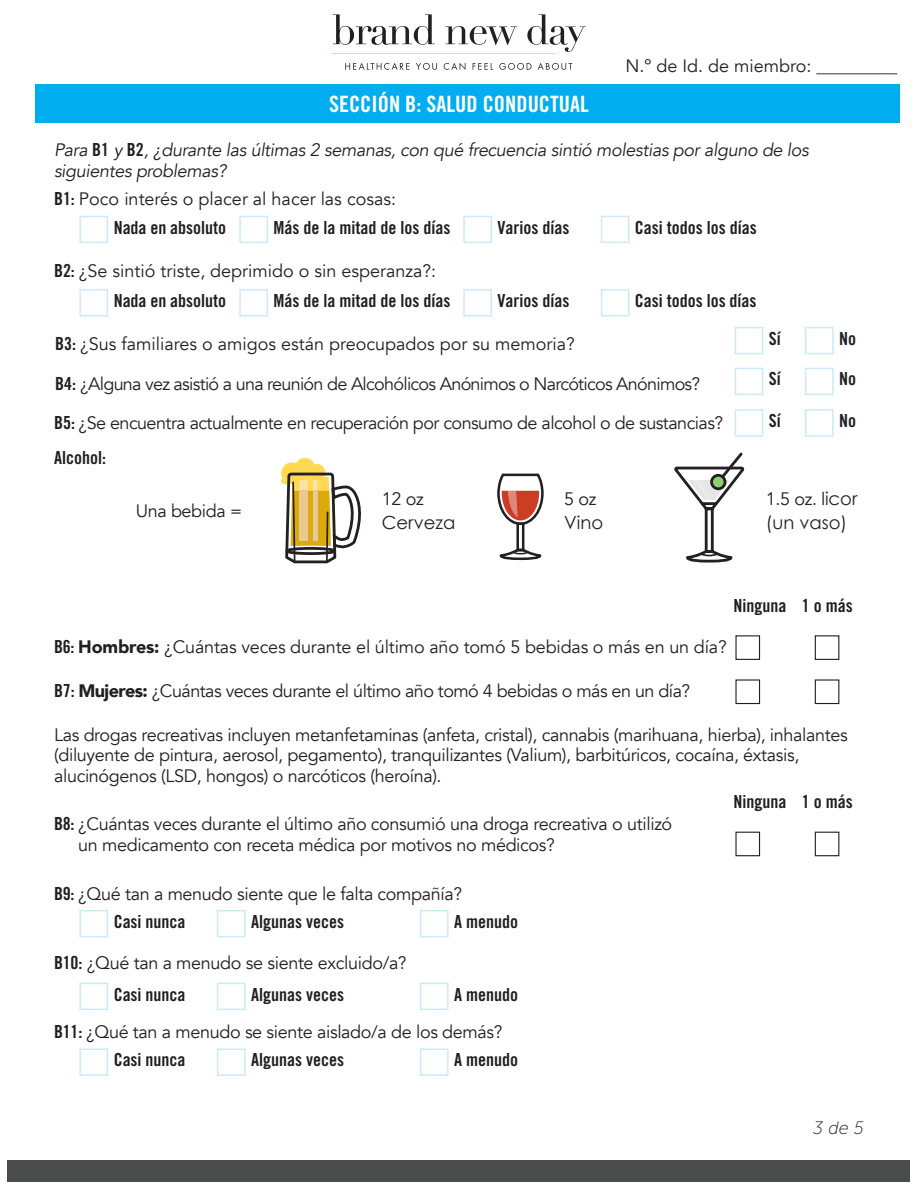
<style>
.page{position:relative;width:918px;height:1188px;background:#fff}
.page>*{position:absolute;margin:0;border:0;box-sizing:border-box;transform-origin:0 0}
.t1{font:22.5px "Trade Gothic LT Std Bd Cn 20";color:#fff}
.Body{font:18px/20.2px "Avenir";letter-spacing:-.02em;color:#231f20}
.Body-2{font:18px "Trade Gothic LT Std Bd Cn 20";color:#231f20}
.Body-3{font:18px "Avenir";color:#231f20}
.Body-4{font:italic 18px/20.2px "Avenir";letter-spacing:-.02em;color:#231f20}
.Body-5{font:18px "Avenir";letter-spacing:-.04em;color:#231f20}
.Body-6{font:18px/24px "Century Gothic";color:#231f20}
.t2{font:italic 18px "Museo Sans 100";color:#231f20}
.s1{font-family:"Trade Gothic LT Std Bd Cn 20";font-style:normal}
.s2{font-family:"Trade Gothic LT Std Bd Cn 20"}
.s3{font-family:"Avenir"}
.s4{font-weight:900}
</style>
<div class="page">
<div style="left:8px;top:1160px;width:902px;height:22px;background:#4b4c4d"></div>
<div style="left:35px;top:84px;width:865px;height:38px;background:#00aeef"></div>
<svg style="left:333px;top:14px;width:102px;height:31px"></svg>
<svg style="left:445px;top:26px;width:72px;height:20px"></svg>
<svg style="left:527px;top:14px;width:59px;height:38px"></svg>
<hr style="left:332px;top:54px;width:222px;height:1px;background:#f7ea31">
<svg style="left:345px;top:63px;width:65px;height:7px"></svg>
<svg style="left:416px;top:63px;width:21px;height:7px"></svg>
<svg style="left:444px;top:63px;width:21px;height:7px"></svg>
<svg style="left:473px;top:63px;width:20px;height:7px"></svg>
<svg style="left:499px;top:63px;width:32px;height:7px"></svg>
<svg style="left:538px;top:63px;width:34px;height:7px"></svg>
<div style="left:79px;top:216px;width:29px;height:27px;border:2px solid #caebfb"></div>
<div style="left:79px;top:289px;width:29px;height:28px;border:2px solid #caebfb"></div>
<div style="left:463px;top:216px;width:29px;height:27px;border:2px solid #caebfb"></div>
<div style="left:463px;top:289px;width:29px;height:28px;border:2px solid #caebfb"></div>
<div style="left:239px;top:216px;width:29px;height:27px;border:2px solid #caebfb"></div>
<div style="left:239px;top:289px;width:29px;height:28px;border:2px solid #caebfb"></div>
<div style="left:601px;top:216px;width:28px;height:27px;border:2px solid #caebfb"></div>
<div style="left:601px;top:289px;width:28px;height:28px;border:2px solid #caebfb"></div>
<div style="left:735px;top:327px;width:28px;height:27px;border:2px solid #caebfb"></div>
<div style="left:735px;top:409px;width:28px;height:28px;border:2px solid #caebfb"></div>
<div style="left:735px;top:368px;width:28px;height:27px;border:2px solid #caebfb"></div>
<div style="left:805px;top:327px;width:29px;height:27px;border:2px solid #caebfb"></div>
<div style="left:805px;top:409px;width:29px;height:28px;border:2px solid #caebfb"></div>
<div style="left:805px;top:368px;width:29px;height:27px;border:2px solid #caebfb"></div>
<svg style="left:674px;top:452px;width:71px;height:111px"></svg>
<div style="left:712px;top:475px;width:13px;height:14px;background:#8ccf75;border-radius:50%"></div>
<div style="left:710px;top:474px;width:16px;height:16px;border:3px solid #241f21;border-radius:50%"></div>
<svg style="left:497px;top:473px;width:47px;height:88px"></svg>
<svg style="left:281px;top:462px;width:21px;height:22px"></svg>
<div style="left:281px;top:478px;width:11px;height:6px;background:#ffd954;border-radius:50%"></div>
<svg style="left:284px;top:457px;width:77px;height:107px"></svg>
<div style="left:299px;top:480px;width:9px;height:11px;background:#ffe3a3"></div>
<div style="left:299px;top:491px;width:9px;height:50px;background:#e8c996"></div>
<div style="left:313px;top:480px;width:5px;height:11px;background:#ffe3a3"></div>
<div style="left:313px;top:491px;width:5px;height:50px;background:#e8c996"></div>
<div style="left:735px;top:635px;width:25px;height:25px;border:1px solid #231f20"></div>
<div style="left:815px;top:635px;width:24px;height:25px;border:1px solid #231f20"></div>
<div style="left:735px;top:679px;width:25px;height:25px;border:1px solid #231f20"></div>
<div style="left:815px;top:679px;width:24px;height:25px;border:1px solid #231f20"></div>
<div style="left:735px;top:832px;width:25px;height:24px;border:1px solid #231f20"></div>
<div style="left:815px;top:832px;width:24px;height:24px;border:1px solid #231f20"></div>
<div style="left:79px;top:910px;width:29px;height:27px;border:2px solid #caebfb"></div>
<div style="left:420px;top:910px;width:29px;height:27px;border:2px solid #caebfb"></div>
<div style="left:217px;top:910px;width:29px;height:27px;border:2px solid #caebfb"></div>
<div style="left:79px;top:983px;width:29px;height:27px;border:2px solid #caebfb"></div>
<div style="left:420px;top:983px;width:29px;height:27px;border:2px solid #caebfb"></div>
<div style="left:217px;top:983px;width:29px;height:27px;border:2px solid #caebfb"></div>
<div style="left:79px;top:1048px;width:29px;height:28px;border:2px solid #caebfb"></div>
<div style="left:420px;top:1048px;width:29px;height:28px;border:2px solid #caebfb"></div>
<div style="left:217px;top:1048px;width:29px;height:28px;border:2px solid #caebfb"></div>
<p class="t1" style="left:329px;top:91px;width:261px">SECCIÓN B: SALUD CONDUCTUAL</p>
<p class="Body-3" style="left:626px;top:55px;width:274px">N.º de Id. de miembro: _________</p>
<p class="Body-4" style="left:54px;top:140px;width:756px">Para <span class="s1">B1</span> y <span class="s1">B2</span>, ¿durante las últimas 2 semanas, con qué frecuencia sintió molestias por alguno de los siguientes problemas?</p>
<p class="Body-3" style="left:54px;top:188px;width:344px"><span class="s2">B1:</span> Poco interés o placer al hacer las cosas:</p>
<p class="Body-2" style="left:114px;top:216px;width:114px">Nada en absoluto</p>
<p class="Body-2" style="left:274px;top:216px;width:178px">Más de la mitad de los días</p>
<p class="Body-2" style="left:498px;top:216px;width:73px">Varios días</p>
<p class="Body-2" style="left:635px;top:216px;width:123px">Casi todos los días</p>
<p class="Body-3" style="left:54px;top:260px;width:384px"><span class="s2">B2:</span> ¿Se sintió triste, deprimido o sin esperanza?:</p>
<p class="Body-2" style="left:114px;top:290px;width:114px">Nada en absoluto</p>
<p class="Body-2" style="left:274px;top:290px;width:178px">Más de la mitad de los días</p>
<p class="Body-2" style="left:498px;top:290px;width:73px">Varios días</p>
<p class="Body-2" style="left:635px;top:290px;width:123px">Casi todos los días</p>
<p class="Body-3" style="left:55px;top:333px;width:521px"><span class="s2">B3:</span> ¿Sus familiares o amigos están preocupados por su memoria?</p>
<p class="Body-5" style="left:55px;top:373px;width:646px"><span class="s2">B4:</span> ¿Alguna vez asistió a una reunión de Alcohólicos Anónimos o Narcóticos Anónimos?</p>
<p class="Body" style="left:54px;top:413px;width:671px"><span class="s2">B5:</span> ¿Se encuentra actualmente en recuperación por consumo de alcohol o de sustancias?</p>
<p class="Body-2" style="left:54px;top:447px;width:53px">Alcohol:</p>
<p class="Body" style="left:136px;top:501px;width:108px">Una bebida =</p>
<p class="Body-6" style="left:382px;top:486px;width:75px"><span class="s3">12 oz<br></span>Cerveza</p>
<p class="Body-6" style="left:564px;top:486px;width:41px"><span class="s3">5 oz<br></span>Vino</p>
<p class="Body-2" style="left:769px;top:327px;width:13px">Sí</p>
<p class="Body-2" style="left:839px;top:327px;width:18px">No</p>
<p class="Body-2" style="left:769px;top:368px;width:13px">Sí</p>
<p class="Body-2" style="left:839px;top:368px;width:18px">No</p>
<p class="Body-2" style="left:769px;top:410px;width:13px">Sí</p>
<p class="Body-2" style="left:839px;top:410px;width:18px">No</p>
<p class="Body-6" style="left:766px;top:486px;width:93px"><span class="s3">1.5 oz.</span> licor (un vaso)</p>
<p class="Body-2" style="left:733px;top:594px;width:54px">Ninguna</p>
<p class="Body-2" style="left:802px;top:594px;width:52px">1 o más</p>
<p class="Body" style="left:54px;top:637px;width:674px"><span class="s2">B6:</span> <span class="s4">Hombres:</span> ¿Cuántas veces durante el último año tomó 5 bebidas o más en un día?</p>
<p class="Body" style="left:54px;top:681px;width:638px"><span class="s2">B7:</span> <span class="s4">Mujeres:</span> ¿Cuántas veces durante el último año tomó 4 bebidas o más en un día?</p>
<p class="Body" style="left:54px;top:725px;width:795px">Las drogas recreativas incluyen metanfetaminas (anfeta, cristal), cannabis (marihuana, hierba), inhalantes (diluyente de pintura, aerosol, pegamento), tranquilizantes (Valium), barbitúricos, cocaína, éxtasis, alucinógenos (LSD, hongos) o narcóticos (heroína).</p>
<p class="Body" style="left:78px;top:814px;width:596px;text-indent:-24px"><span class="s2">B8:</span> ¿Cuántas veces durante el último año consumió una droga recreativa o utilizó un medicamento con receta médica por motivos no médicos?</p>
<p class="Body" style="left:54px;top:884px;width:410px"><span class="s2">B9:</span> ¿Qué tan a menudo siente que le falta compañía?</p>
<p class="Body-2" style="left:114px;top:910px;width:73px">Casi nunca</p>
<p class="Body-2" style="left:251px;top:910px;width:94px">Algunas veces</p>
<p class="Body-2" style="left:454px;top:910px;width:65px">A menudo</p>
<p class="Body" style="left:54px;top:953px;width:354px"><span class="s2">B10:</span> ¿Qué tan a menudo se siente excluido/a?</p>
<p class="Body-2" style="left:114px;top:983px;width:73px">Casi nunca</p>
<p class="Body-2" style="left:251px;top:983px;width:94px">Algunas veces</p>
<p class="Body-2" style="left:454px;top:983px;width:65px">A menudo</p>
<p class="Body" style="left:54px;top:1022px;width:450px"><span class="s2">B11:</span> ¿Qué tan a menudo se siente aislado/a de los demás?</p>
<p class="Body-2" style="left:114px;top:1049px;width:73px">Casi nunca</p>
<p class="Body-2" style="left:251px;top:1049px;width:94px">Algunas veces</p>
<p class="Body-2" style="left:454px;top:1049px;width:65px">A menudo</p>
<p class="Body-2" style="left:734px;top:791px;width:54px">Ninguna</p>
<p class="Body-2" style="left:802px;top:791px;width:52px">1 o más</p>
<p class="t2" style="left:813px;top:1118px;width:52px">3 de 5</p>
</div>
